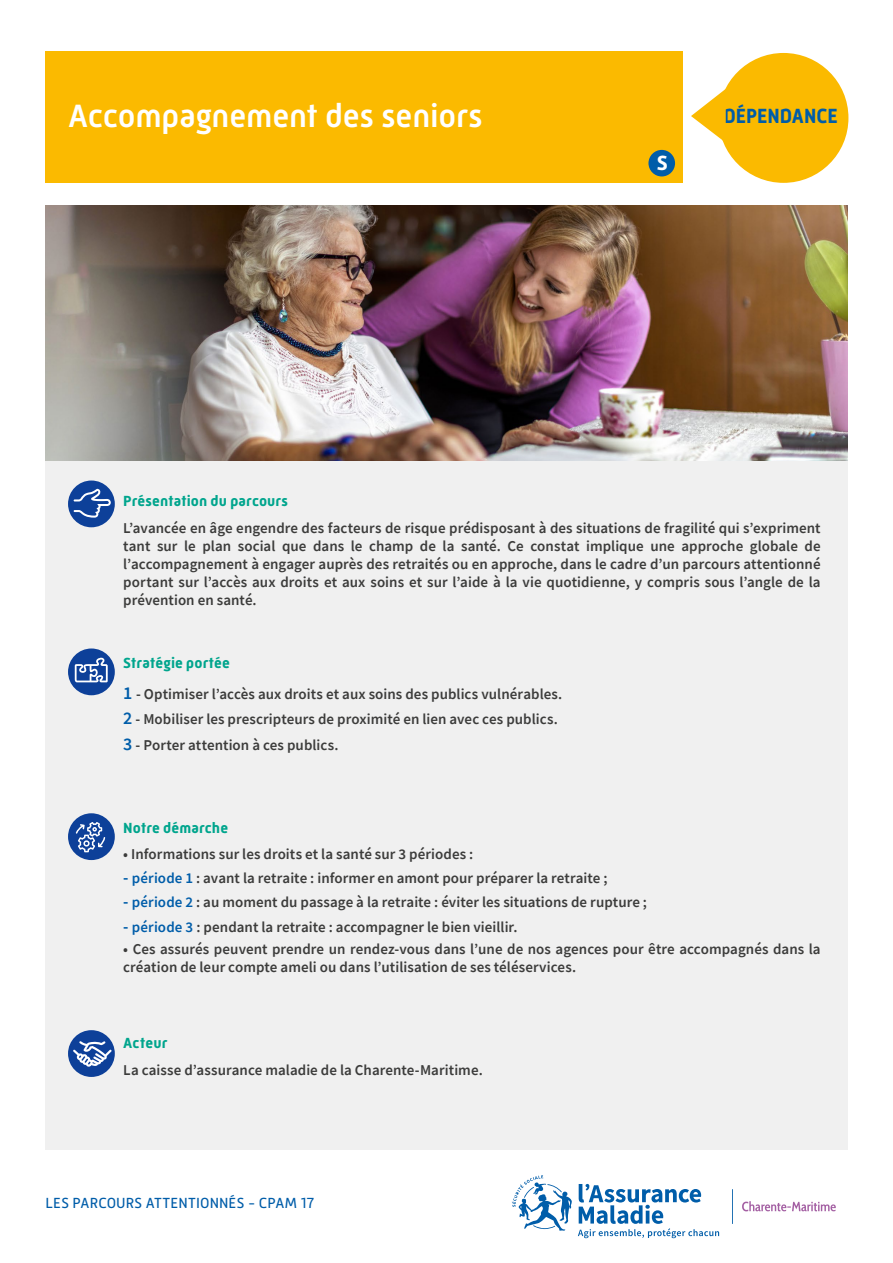
<style>
.page{position:relative;width:893px;height:1263px;background:#fff}
.page>*{position:absolute;margin:0;border:0;box-sizing:border-box;transform-origin:0 0}
.t1{font:500 33px "Mic 32 New";letter-spacing:-.005em;color:#fff}
.t2{font:700 21px "Mic 32 New";color:#005da9;scale:.93 1}
.t3{font:700 21px "Mic 32 New";color:#fff}
.t4{font:600 15px/18px "Source Sans Pro";letter-spacing:.005em;color:#3c3c3b}
.t5{font:700 15px "Mic 32 New";letter-spacing:.01em;color:#00a58d}
.t6{font:15px "Mic 32 New";letter-spacing:.01em;color:#005da9}
.s1{font-size:18px;color:#005da9}
.s2{font-size:16.5px;color:#005da9}
.s3{color:#005da9}
</style>
<div class="page">
<div style="left:45px;top:205px;width:802px;height:944px;background:#f0f0f0"></div>
<div style="left:719px;top:53px;width:129px;height:130px;background:#fbba00;border-radius:50%"></div>
<svg style="left:691px;top:89px;width:35px;height:54px"></svg>
<div style="left:68px;top:480px;width:47px;height:47px;background:#0d4099;border-radius:50%"></div>
<svg style="left:74px;top:489px;width:37px;height:29px"></svg>
<div style="left:68px;top:648px;width:47px;height:47px;background:#0d4099;border-radius:50%"></div>
<svg style="left:75px;top:657px;width:33px;height:25px"></svg>
<div style="left:68px;top:813px;width:47px;height:47px;background:#0d4099;border-radius:50%"></div>
<svg style="left:76px;top:822px;width:29px;height:30px"></svg>
<div style="left:68px;top:1030px;width:47px;height:47px;background:#0d4099;border-radius:50%"></div>
<svg style="left:73px;top:1041px;width:39px;height:26px"></svg>
<div style="left:45px;top:51px;width:637px;height:132px;background:#fbba00"></div>
<img style="left:45px;top:205px;width:802px;height:255px">
<svg style="left:578px;top:1184px;width:141px;height:54px"></svg>
<svg style="left:512px;top:1175px;width:60px;height:56px"></svg>
<hr style="left:732px;top:1189px;width:1px;height:35px;background:#005da9">
<svg style="left:742px;top:1201px;width:94px;height:10px"></svg>
<div style="left:648px;top:150px;width:27px;height:26px;background:#005da9;border-radius:50%"></div>
<h1 class="t1" style="left:68px;top:97px;width:416px">Accompagnement des seniors</h1>
<h2 class="t3" style="left:657px;top:151px;width:12px">S</h2>
<h2 class="t2" style="left:723px;top:104px;width:125px">DÉPENDANCE</h2>
<p class="t5" style="left:123px;top:493px;width:166px">Présentation du parcours</p>
<p class="t4" style="left:123px;top:519px;width:699px;text-align:justify">L’avancée en âge engendre des facteurs de risque prédisposant à des situations de fragilité qui s’expriment tant sur le plan social que dans le champ de la santé. Ce constat implique une approche globale de l’accompagnement à engager auprès des retraités ou en approche, dans le cadre d’un parcours attentionné portant sur l’accès aux droits et aux soins et sur l’aide à la vie quotidienne, y compris sous l’angle de la prévention en santé.</p>
<p class="t5" style="left:123px;top:655px;width:108px">Stratégie portée</p>
<p class="t4" style="left:123px;top:680px;width:440px;line-height:25.8px"><span class="s1">1</span> - Optimiser l’accès aux droits et aux soins des publics vulnérables.<br><span class="s1">2</span> - Mobiliser les prescripteurs de proximité en lien avec ces publics.<br><span class="s1">3</span> - Porter attention à ces publics.</p>
<p class="t5" style="left:123px;top:819px;width:106px">Notre démarche</p>
<p class="t4" style="left:123px;top:845px;width:352px">• Informations sur les droits et la santé sur 3 périodes :</p>
<p class="t4" style="left:123px;top:869px;width:486px"><span class="s2">-</span> <span class="s3">période 1</span> : avant la retraite : informer en amont pour préparer la retraite ;</p>
<p class="t4" style="left:123px;top:893px;width:525px"><span class="s2">-</span> <span class="s3">période 2</span> : au moment du passage à la retraite : éviter les situations de rupture ;</p>
<p class="t4" style="left:123px;top:917px;width:396px"><span class="s2">-</span> <span class="s3">période 3</span> : pendant la retraite : accompagner le bien vieillir.</p>
<p class="t4" style="left:123px;top:940px;width:699px">• Ces assurés peuvent prendre un rendez-vous dans l’une de nos agences pour être accompagnés dans la création de leur compte ameli ou dans l’utilisation de ses téléservices.</p>
<p class="t5" style="left:123px;top:1034px;width:45px">Acteur</p>
<p class="t4" style="left:123px;top:1061px;width:361px">La caisse d’assurance maladie de la Charente-Maritime.</p>
<p class="t6" style="left:45px;top:1194px;width:270px">LES PARCOURS ATTENTIONNÉS - CPAM 17</p>
</div>
